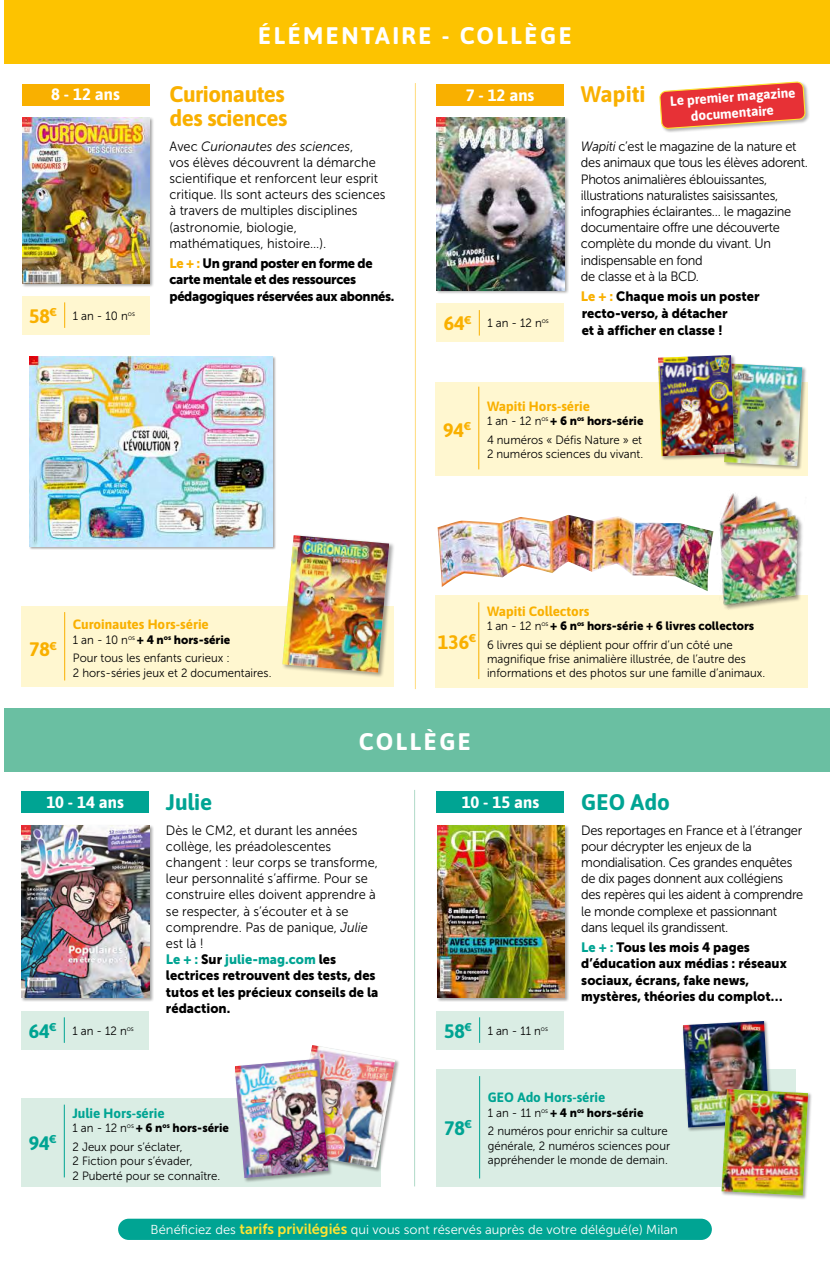
<style>
.page{position:relative;width:830px;height:1263px;background:#fff}
.page>*{position:absolute;margin:0;border:0;box-sizing:border-box;transform-origin:0 0}
.t1{font:700 24px "Asap";letter-spacing:.1em;color:#fff}
.t2{font:700 22.5px/24px "Asap";letter-spacing:-.02em;color:#f9b000}
.t3{font:700 22.5px "Asap";color:#00a493}
.t4{font:700 19.5px "Asap";color:#f9b000}
.t5{font:700 19.5px "Asap";color:#00a493}
.t6{font:700 16.5px "Asap";color:#fff}
.t7{font:13.5px/16.2px "Museo Sans 300";letter-spacing:-.025em;color:#000;scale:.95 1}
.t8{font:13.5px/16.2px "Museo Sans 300";color:#000;scale:.95 1}
.t9{font:13.5px/16.2px "Museo Sans 900";color:#000;scale:.95 1}
.t10{font:13.5px/16.2px "Museo Sans 900";letter-spacing:-.025em;color:#000;scale:.95 1}
.t11{font:700 13.5px "Asap";color:#f9b000}
.t12{font:700 13.5px "Asap";color:#00a493}
.t13{font:700 13.5px/16.2px "Asap";color:#fff;text-align:center}
.t14{font:12.9px "Museo Sans 300";color:#fff}
.t15{font:12px/14.4px "Museo Sans 300";color:#000;scale:.95 1}
.t16{font:12px "Museo Sans 900";color:#000;scale:.95 1}
.s1{font-style:italic}
.s2{color:#f9b000}
.s3{font-family:"Museo Sans 300"}
.s4{color:#00a493}
.s5{font-family:"Museo Sans 700";font-size:14.55px;color:#fee432}
</style>
<div class="page">
<div style="left:29px;top:356px;width:247px;height:194px;background:#000;opacity:.35"></div>
<img style="left:29px;top:356px;width:244px;height:190px">
<div style="left:22px;top:606px;width:372px;height:81px;background:#fff7d0"></div>
<hr style="left:64px;top:612px;width:1px;height:68px;background:#f9b000">
<div style="left:436px;top:304px;width:127px;height:38px;background:#fff7d0"></div>
<svg style="left:478px;top:310px;width:1px;height:26px"></svg>
<div style="left:435px;top:382px;width:372px;height:94px;background:#fff7d0"></div>
<hr style="left:478px;top:387px;width:1px;height:82px;background:#f9b000">
<div style="left:435px;top:595px;width:372px;height:92px;background:#fff7d0"></div>
<hr style="left:478px;top:602px;width:1px;height:77px;background:#f9b000">
<div style="left:436px;top:117px;width:133px;height:177px;background:#000;opacity:.35"></div>
<img style="left:436px;top:118px;width:128px;height:172px">
<div style="left:22px;top:296px;width:127px;height:38px;background:#fff7d0"></div>
<svg style="left:64px;top:302px;width:1px;height:26px"></svg>
<div style="left:22px;top:117px;width:132px;height:171px;background:#000;opacity:.35"></div>
<img style="left:22px;top:118px;width:128px;height:165px">
<div style="left:4px;top:0;width:825px;height:64px;background:#fdc300"></div>
<div style="left:436px;top:85px;width:127px;height:21px;background:#f9b000"></div>
<div style="left:22px;top:84px;width:127px;height:21px;background:#f9b000"></div>
<div style="left:118px;top:1219px;width:593px;height:21px;background:#00a493;border-radius:11px"></div>
<hr style="left:415px;top:83px;width:1px;height:606px;background:#ffdb7b">
<div style="left:658px;top:81px;width:151px;height:52px;background:#000;opacity:.3"></div>
<svg style="left:659px;top:82px;width:145px;height:47px;background:#e9605a"></svg>
<div style="left:723px;top:363px;width:83px;height:107px;background:#000;opacity:.35"></div>
<img style="left:661px;top:357px;width:140px;height:109px">
<img style="left:658px;top:355px;width:76px;height:101px">
<div style="left:4px;top:708px;width:825px;height:64px;background:#6abfa2"></div>
<hr style="left:414px;top:790px;width:1px;height:396px;background:#b0dac8">
<div style="left:21px;top:1011px;width:128px;height:38px;background:#daede4"></div>
<svg style="left:64px;top:1017px;width:1px;height:26px"></svg>
<div style="left:21px;top:1098px;width:360px;height:88px;background:#daede4"></div>
<hr style="left:64px;top:1104px;width:1px;height:73px;background:#00a493">
<div style="left:21px;top:825px;width:133px;height:177px;background:#000;opacity:.35"></div>
<img style="left:22px;top:825px;width:127px;height:172px">
<div style="left:436px;top:1011px;width:128px;height:38px;background:#daede4"></div>
<svg style="left:479px;top:1017px;width:1px;height:26px"></svg>
<div style="left:436px;top:1069px;width:359px;height:117px;background:#daede4"></div>
<hr style="left:479px;top:1076px;width:1px;height:102px;background:#00a493">
<div style="left:436px;top:825px;width:133px;height:177px;background:#000;opacity:.35"></div>
<img style="left:437px;top:825px;width:127px;height:173px">
<div style="left:21px;top:792px;width:128px;height:21px;background:#00a493"></div>
<div style="left:436px;top:792px;width:128px;height:21px;background:#00a493"></div>
<div style="left:292px;top:1044px;width:107px;height:128px;background:#000;opacity:.35"></div>
<img style="left:293px;top:1045px;width:102px;height:122px">
<div style="left:234px;top:1058px;width:99px;height:124px;background:#000;opacity:.35"></div>
<img style="left:234px;top:1059px;width:94px;height:119px">
<img style="left:437px;top:515px;width:250px;height:72px">
<img style="left:687px;top:493px;width:116px;height:117px">
<div style="left:281px;top:534px;width:113px;height:144px;background:#000;opacity:.35"></div>
<img style="left:282px;top:535px;width:107px;height:138px">
<div style="left:720px;top:1088px;width:92px;height:112px;background:#000;opacity:.35"></div>
<img style="left:682px;top:1021px;width:125px;height:174px">
<img style="left:721px;top:1089px;width:86px;height:106px">
<h1 class="t1" style="left:258px;top:19px;width:315px">ÉLÉMENTAIRE - COLLÈGE</h1>
<h2 class="t2" style="left:169px;top:81px;width:119px">Curionautes des sciences</h2>
<p class="t8" style="left:169px;top:138px;width:229px">Avec <span class="s1">Curionautes des sciences</span>,<br>vos élèves découvrent la démarche scientifique et renforcent leur esprit critique. Ils sont acteurs des sciences à travers de multiples disciplines (astronomie, biologie, mathématiques, histoire…).</p>
<p class="t10" style="left:169px;top:255px;width:238px"><span class="s2">Le + :</span> Un grand poster en forme de carte mentale et des ressources pédagogiques réservées aux abonnés.</p>
<p class="t6" style="left:51px;top:83px;width:70px">8 - 12 ans</p>
<p class="t6" style="left:465px;top:84px;width:70px">7 - 12 ans</p>
<h2 class="t2" style="left:580px;top:81px;width:66px">Wapiti</h2>
<p class="t7" style="left:580px;top:139px;width:240px"><span class="s1">Wapiti</span> c’est le magazine de la nature et des animaux que tous les élèves adorent.<br>Photos animalières éblouissantes, illustrations naturalistes saisissantes, infographies éclairantes… le magazine documentaire offre une découverte complète du monde du vivant. Un indispensable en fond<br>de classe et à la BCD.</p>
<p class="t9" style="left:580px;top:288px;width:189px"><span class="s2">Le + :</span> Chaque mois un poster</p>
<p class="t13" style="left:669px;top:92px;width:127px;rotate:-4deg">Le premier magazine documentaire</p>
<h3 class="t4" style="left:29px;top:302px;width:29px">58<sup>€</sup></h3>
<p class="t15" style="left:73px;top:308px;width:67px">1 an - 10 n<sup>os</sup></p>
<h3 class="t4" style="left:443px;top:310px;width:29px">64<sup>€</sup></h3>
<p class="t15" style="left:487px;top:316px;width:66px">1 an - 12 n<sup>os</sup></p>
<p class="t9" style="left:581px;top:306px;width:155px">recto-verso, à détacher et à afficher en classe !</p>
<h3 class="t4" style="left:29px;top:636px;width:29px">78<sup>€</sup></h3>
<p class="t11" style="left:73px;top:615px;width:137px">Curoinautes Hors-série</p>
<p class="t16" style="left:73px;top:633px;width:167px"><span class="s3">1 an - 10 n</span><sup>os</sup> + 4 n<sup>os</sup> hors-série</p>
<p class="t15" style="left:73px;top:651px;width:210px">Pour tous les enfants curieux :<br>2 hors-séries jeux et 2 documentaires.</p>
<h3 class="t4" style="left:443px;top:416px;width:29px">94<sup>€</sup></h3>
<p class="t11" style="left:486px;top:397px;width:104px">Wapiti Hors-série</p>
<p class="t16" style="left:486px;top:414px;width:166px"><span class="s3">1 an - 12 n</span><sup>os</sup> + 6 n<sup>os</sup> hors-série</p>
<p class="t15" style="left:486px;top:433px;width:166px">4 numéros « Défis Nature » et<br>2 numéros sciences du vivant.</p>
<h3 class="t4" style="left:438px;top:628px;width:40px">136<sup>€</sup></h3>
<p class="t11" style="left:486px;top:601px;width:104px">Wapiti Collectors</p>
<p class="t16" style="left:486px;top:619px;width:283px"><span class="s3">1 an - 12 n</span><sup>os</sup> + 6 n<sup>os</sup> hors-série + 6 livres collectors</p>
<p class="t15" style="left:486px;top:637px;width:294px">6 livres qui se déplient pour offrir d’un côté une magnifique frise animalière illustrée, de l’autre des informations et des photos sur une famille d’animaux.</p>
<h1 class="t1" style="left:359px;top:725px;width:113px">COLLÈGE</h1>
<h2 class="t3" style="left:166px;top:786px;width:48px">Julie</h2>
<p class="t8" style="left:166px;top:822px;width:224px">Dès le CM2, et durant les années collège, les préadolescentes changent : leur corps se transforme, leur personnalité s’affirme. Pour se construire elles doivent apprendre à se respecter, à s’écouter et à se comprendre. Pas de panique, <span class="s1">Julie </span>est là !</p>
<p class="t9" style="left:166px;top:951px;width:225px"><span class="s4">Le + :</span> Sur <span class="s4">julie-mag.com</span> les lectrices retrouvent des tests, des tutos et les précieux conseils de la rédaction.</p>
<p class="t6" style="left:46px;top:790px;width:79px">10 - 14 ans</p>
<p class="t6" style="left:461px;top:790px;width:79px">10 - 15 ans</p>
<h3 class="t5" style="left:29px;top:1017px;width:29px">64<sup>€</sup></h3>
<p class="t15" style="left:72px;top:1023px;width:66px">1 an - 12 n<sup>os</sup></p>
<h3 class="t5" style="left:444px;top:1017px;width:29px">58<sup>€</sup></h3>
<p class="t15" style="left:487px;top:1023px;width:65px">1 an - 11 n<sup>os</sup></p>
<h2 class="t3" style="left:581px;top:786px;width:90px">GEO Ado</h2>
<p class="t7" style="left:581px;top:822px;width:235px">Des reportages en France et à l’étranger pour décrypter les enjeux de la mondialisation. Ces grandes enquêtes de dix pages donnent aux collégiens des repères qui les aident à comprendre le monde complexe et passionnant dans lequel ils grandissent.</p>
<p class="t9" style="left:581px;top:939px;width:218px"><span class="s4">Le + :</span> Tous les mois 4 pages d’éducation aux médias : réseaux sociaux, écrans, fake news, mystères, théories du complot…</p>
<h3 class="t5" style="left:29px;top:1129px;width:29px">94<sup>€</sup></h3>
<p class="t12" style="left:72px;top:1103px;width:94px">Julie Hors-série</p>
<p class="t16" style="left:72px;top:1121px;width:166px"><span class="s3">1 an - 12 n</span><sup>os</sup> + 6 n<sup>os</sup> hors-série</p>
<p class="t15" style="left:72px;top:1139px;width:157px">2 Jeux pour s’éclater,<br>2 Fiction pour s’évader,<br>2 Puberté pour se connaître.</p>
<h3 class="t5" style="left:444px;top:1114px;width:29px">78<sup>€</sup></h3>
<p class="t12" style="left:487px;top:1088px;width:119px">GEO Ado Hors-série</p>
<p class="t16" style="left:487px;top:1106px;width:165px"><span class="s3">1 an - 11 n</span><sup>os</sup> + 4 n<sup>os</sup> hors-série</p>
<p class="t15" style="left:487px;top:1124px;width:193px">2 numéros pour enrichir sa culture générale, 2 numéros sciences pour appréhender le monde de demain.</p>
<p class="t14" style="left:151px;top:1222px;width:528px">Bénéficiez des <span class="s5">tarifs privilégiés</span> qui vous sont réservés auprès de votre délégué(e) Milan</p>
</div>
